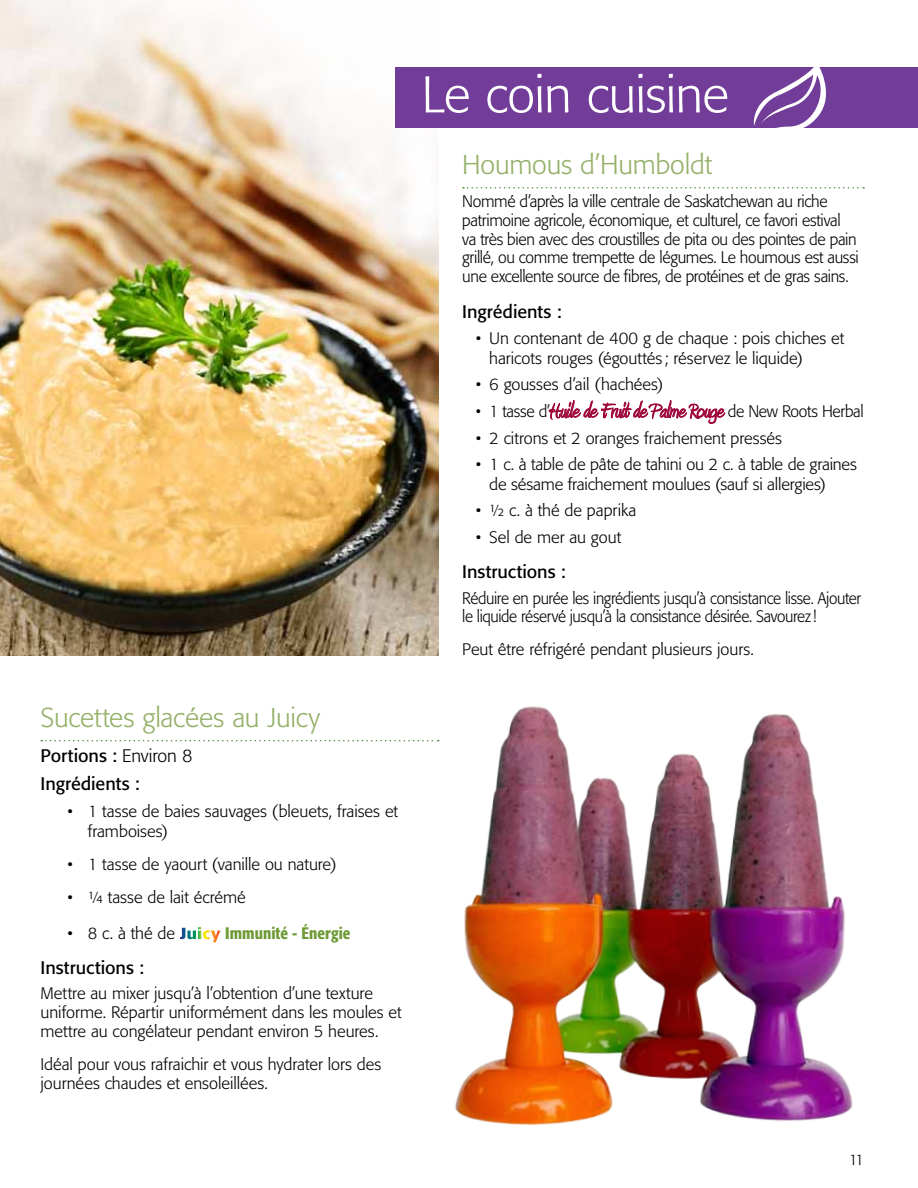
<style>
.page{position:relative;width:918px;height:1188px;background:#fff}
.page>*{position:absolute;margin:0;border:0;box-sizing:border-box;transform-origin:0 0}
.t1{font:300 51px "Formata";letter-spacing:-.015em;color:#fff}
.t2{font:300 27px "Formata";letter-spacing:-.01em;color:#94b068}
.t3{font:18px/28.3px "Formata";color:#000}
.t4{font:300 16.5px/19.8px "Formata";letter-spacing:-.005em;color:#000}
.t5{font:300 16.5px/18.9px "Formata";letter-spacing:-.005em;color:#000;scale:.96 1}
.t6{font:300 16.5px/18.8px "Formata";letter-spacing:-.025em;color:#000;scale:.93 1}
.t7{font:500 condensed 16.5px "Formata";letter-spacing:.005em;color:#6e9934}
.t8{font:300 15px "Formata";color:#000}
.s1{font-weight:300}
.s2{font-family:"Amienne";font-weight:400;font-size:25.5px;color:#9d053b}
</style>
<div class="page">
<img style="left:0;top:0;width:438px;height:655px">
<div style="left:395px;top:68px;width:523px;height:60px;background:#723d98"></div>
<svg style="left:549px;top:400px;width:177px;height:24px"></svg>
<svg style="left:180px;top:927px;width:40px;height:15px"></svg>
<svg style="left:463px;top:187px;width:401px;height:2px"></svg>
<svg style="left:41px;top:740px;width:398px;height:1px"></svg>
<svg style="left:750px;top:67px;width:86px;height:61px"></svg>
<img style="left:455px;top:706px;width:398px;height:419px">
<h2 class="t2" style="left:40px;top:702px;width:281px">Sucettes glacées au Juicy</h2>
<p class="t3" style="left:40px;top:742px;width:154px">Portions : <span class="s1">Environ 8<br></span>Ingrédients :</p>
<p class="t4" style="left:88px;top:801px;width:312px;text-indent:-20px">• 1 tasse de baies sauvages (bleuets, fraises et framboises)</p>
<p class="t4" style="left:68px;top:855px;width:271px">• 1 tasse de yaourt (vanille ou nature)</p>
<p class="t4" style="left:68px;top:888px;width:180px">• ¼ tasse de lait écrémé</p>
<p class="t4" style="left:68px;top:923px;width:109px">• 8 c. à thé de</p>
<p class="t7" style="left:225px;top:923px;width:127px">Immunité ‑ Énergie</p>
<p class="t3" style="left:40px;top:953px;width:105px">Instructions :</p>
<p class="t4" style="left:40px;top:984px;width:363px;line-height:19px">Mettre au mixer jusqu’à l’obtention d’une texture uniforme. Répartir uniformément dans les moules et mettre au congélateur pendant environ 5 heures.</p>
<p class="t4" style="left:40px;top:1055px;width:342px;line-height:19px">Idéal pour vous rafraichir et vous hydrater lors des journées chaudes et ensoleillées.</p>
<h1 class="t1" style="left:422px;top:65px;width:309px">Le coin cuisine</h1>
<h2 class="t2" style="left:462px;top:149px;width:251px">Houmous d’Humboldt</h2>
<p class="t5" style="left:462px;top:191px;width:415px">Nommé d’après la ville centrale de Saskatchewan au riche patrimoine agricole, économique, et culturel, ce favori estival va très bien avec des croustilles de pita ou des pointes de pain grillé, ou comme trempette de légumes. Le houmous est aussi une excellente source de fibres, de protéines et de gras sains.</p>
<p class="t3" style="left:462px;top:297px;width:101px">Ingrédients :</p>
<p class="t4" style="left:489px;top:329px;width:357px;text-indent:-13px">• Un contenant de 400 g de chaque : pois chiches et haricots rouges (égouttés ; réservez le liquide)</p>
<p class="t4" style="left:476px;top:375px;width:189px">• 6 gousses d’ail (hachées)</p>
<p class="t5" style="left:476px;top:402px;width:406px">• 1 tasse d’<span class="s2">Huile de Fruit de Palme Rouge</span> de New Roots Herbal</p>
<p class="t4" style="left:476px;top:428px;width:308px">• 2 citrons et 2 oranges fraichement pressés</p>
<p class="t4" style="left:489px;top:455px;width:369px;text-indent:-13px">• 1 c. à table de pâte de tahini ou 2 c. à table de graines de sésame fraichement moulues (sauf si allergies)</p>
<p class="t4" style="left:476px;top:501px;width:162px">• ½ c. à thé de paprika</p>
<p class="t4" style="left:476px;top:527px;width:147px">• Sel de mer au gout</p>
<p class="t3" style="left:462px;top:558px;width:105px">Instructions :</p>
<p class="t6" style="left:462px;top:589px;width:430px">Réduire en purée les ingrédients jusqu’à consistance lisse. Ajouter le liquide réservé jusqu’à la consistance désirée. Savourez!</p>
<p class="t4" style="left:462px;top:639px;width:293px">Peut être réfrigéré pendant plusieurs jours.</p>
<p class="t8" style="left:849px;top:1151px;width:17px">11</p>
</div>
